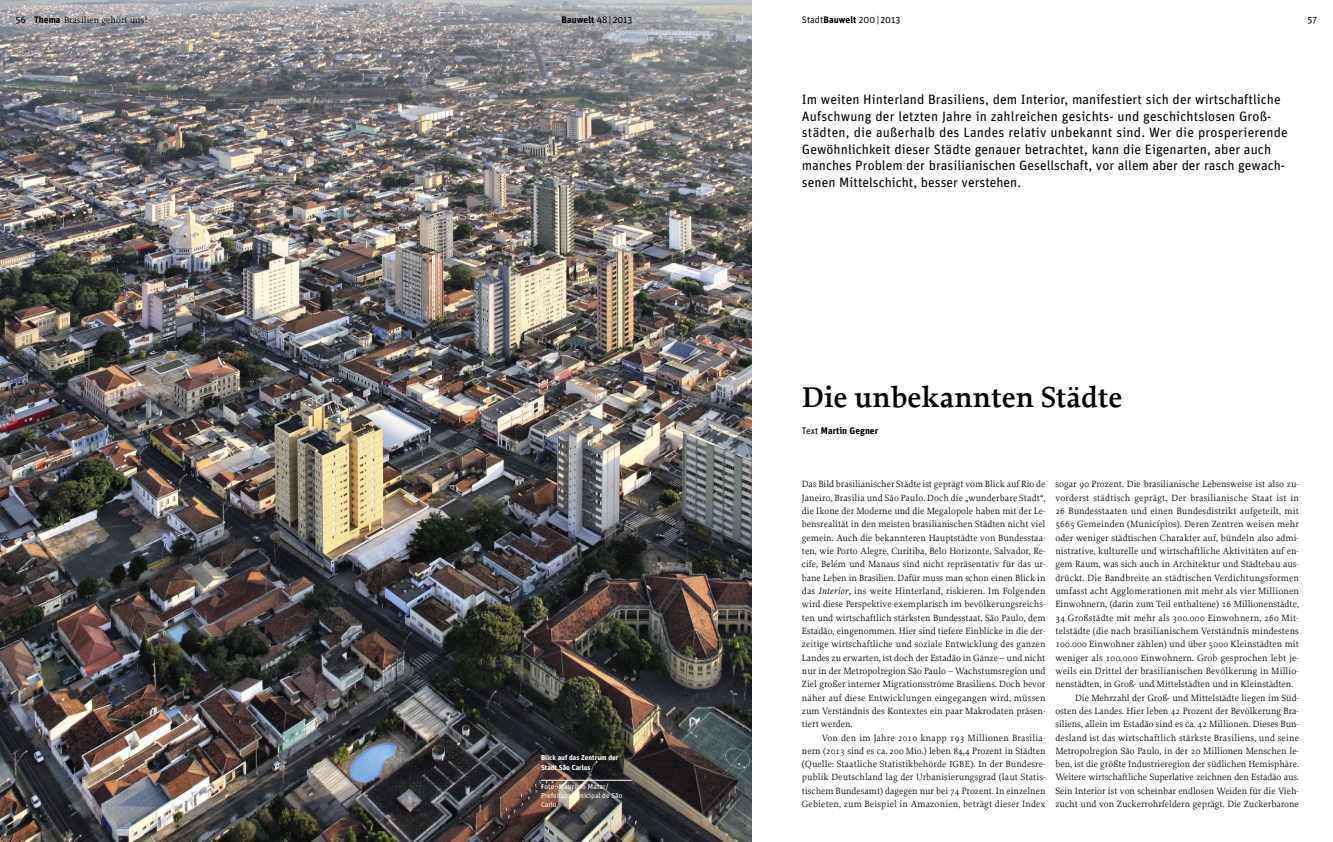
<style>
.page{position:relative;width:1333px;height:842px;background:#fff}
.page>*{position:absolute;margin:0;border:0;box-sizing:border-box;transform-origin:0 0}
.S_Titel{font:600 30px "Proforma";color:#000}
.S_Einleitung_StBW{font:13.5px/16.6px "Unit Pro";letter-spacing:.005em;color:#000}
.S_Fließtext_Einzug{font:9.5px/13.3px "Proforma";color:#000;text-align:justify}
.S_Fließtext{font:9.5px/13.3px "Proforma";letter-spacing:.005em;color:#000;text-align:justify}
.A_Kopfzeile{font:9.5px "Proforma";letter-spacing:.005em;color:#000}
.A_Kopf_BW{font:9.5px "Unit Pro";letter-spacing:.005em;color:#000}
.S_Autoren{font:700 9.5px "Unit Pro";color:#000}
.A_Kopf_BW-2{font:700 9.5px "Unit Pro";letter-spacing:.005em;color:#000}
.A_Pagina{font:9.5px "Unit Pro";color:#000}
.A_Bildunterschrift_Z{font:7.2px/9px "Unit Pro";letter-spacing:-.01em;color:#fff}
.A_Bildunterschrift{font:700 7.2px/9.9px "Unit Pro";color:#fff}
.s1{font-weight:400}
.s2{font-weight:700}
.s3{font-family:"Unit Pro";font-weight:700}
.s4{font-style:italic}
.s5{font-size:9.3px}
</style>
<div class="page">
<img style="left:0;top:0;width:751px;height:842px">
<hr style="left:541px;top:780px;width:91px;height:1px;background:#fff">
<p class="A_Pagina" style="left:16px;top:13px;width:12px">56</p>
<p class="A_Kopf_BW-2" style="left:561px;top:13px;width:72px">Bauwelt <span class="s1">48| 2013</span></p>
<p class="A_Kopf_BW" style="left:801px;top:13px;width:100px">Stadt<span class="s2">Bauwelt</span> 200| 2013</p>
<p class="A_Pagina" style="left:1307px;top:13px;width:11px">57</p>
<p class="A_Kopfzeile" style="left:34px;top:14px;width:115px"><span class="s3">Thema</span> Brasilien gehört uns!</p>
<p class="S_Einleitung_StBW" style="left:801px;top:91px;width:487px">Im weiten Hinterland Brasiliens, dem Interior, manifestiert sich der wirtschaftliche Aufschwung der letzten Jahre in zahlreichen gesichts- und geschichtslosen Groß&shy;städten, die außerhalb des Landes relativ unbekannt sind. Wer die prosperierende Gewöhnlichkeit dieser Städte genauer betrachtet, kann die Eigenarten, aber auch manches Problem der brasilianischen Gesellschaft, vor allem aber der rasch gewach&shy;senen Mittelschicht, besser verstehen.</p>
<p class="A_Bildunterschrift" style="left:541px;top:752px;width:79px">Blick auf das Zentrum der<br>Stadt São Carlos</p>
<p class="A_Bildunterschrift_Z" style="left:541px;top:782px;width:83px">Foto: Maurício Matar/<br>Prefeitura Minicipal de São<br>Carlo</p>
<p class="S_Titel" style="left:801px;top:379px;width:322px">Die unbekannten Städte</p>
<p class="S_Autoren" style="left:801px;top:424px;width:78px"><span class="s1">Text</span> Martin Gegner</p>
<p class="S_Fließtext" style="left:801px;top:477px;width:245px">Das Bild brasilianischer Städte ist geprägt vom Blick auf Rio de Janeiro, Brasilia und São Paulo. Doch die „wunderbare Stadt“, die Ikone der Moderne und die Megalopole haben mit der Le&shy;bensrealität in den meisten brasilianischen Städten nicht viel gemein. Auch die bekannteren Hauptstädte von Bundesstaa&shy;ten, wie Porto Alegre, Curitiba, Belo Horizonte, Salvador, Re&shy;cife, Belém und Manaus sind nicht repräsentativ für das ur&shy;bane Leben in Brasilien. Dafür muss man schon einen Blick in das <span class="s4">Interior,</span> ins weite Hinterland, riskieren. Im Folgenden wird diese Perspektive exemplarisch im bevölkerungsreichs&shy;ten und wirtschaftlich stärksten Bundesstaat, São Paulo, dem Estadão, eingenommen. Hier sind tiefere Einblicke in die der&shy;zeitige wirtschaftliche und soziale Entwicklung des ganzen Landes zu erwarten, ist doch der Estadão in Gänze – und nicht nur in der Metropolregion São Paulo – Wachstumsregion und Ziel großer interner Migrationsströme Brasiliens. Doch bevor näher auf diese Entwicklungen eingegangen wird, müssen zum Verständnis des Kontextes ein paar Makrodaten präsen&shy;tiert werden.</p>
<p class="S_Fließtext_Einzug" style="left:801px;top:731px;width:245px;text-indent:20px">Von den im Jahre 2010 knapp 193 Millionen Brasilia&shy;nern (2013 sind es ca. 200 Mio.) leben 84,4 Prozent in Städten (Quelle: Staatliche Statistikbehörde <span class="s5">IGBE</span>). In der Bundesre&shy;publik Deutschland lag der Urbanisierungsgrad (laut Statis&shy;tischem Bundesamt) dagegen nur bei 74 Prozent. In einzelnen Gebieten, zum Beispiel in Amazonien, beträgt dieser Index</p>
<p class="S_Fließtext_Einzug" style="left:1055px;top:477px;width:245px">sogar 90 Prozent. Die brasilianische Lebensweise ist also zu&shy;vorderst städtisch geprägt. Der brasilianische Staat ist in 26 Bundesstaaten und einen Bundesdistrikt aufgeteilt, mit 5665 Gemeinden (Municípios). Deren Zentren weisen mehr oder weniger städtischen Charakter auf, bündeln also admi&shy;nistrative, kulturelle und wirtschaftliche Aktivitäten auf en&shy;gem Raum, was sich auch in Architektur und Städtebau aus&shy;drückt. Die Bandbreite an städtischen Verdichtungsformen umfasst acht Agglomerationen mit mehr als vier Millionen Einwohnern, (darin zum Teil enthaltene) 16 Millionenstädte, 34 Großstädte mit mehr als 300.000 Einwohnern, 260 Mit&shy;telstädte (die nach brasilianischem Verständnis mindestens 100.000 Einwohner zählen) und über 5000 Kleinstädten mit weniger als 100.000 Einwohnern. Grob gesprochen lebt je&shy;weils ein Drittel der brasilianischen Bevölkerung in Millio&shy;nenstädten, in Groß- und Mittelstädten und in Kleinstädten.</p>
<p class="S_Fließtext_Einzug" style="left:1055px;top:691px;width:245px;text-indent:20px">Die Mehrzahl der Groß- und Mittelstädte liegen im Süd&shy;osten des Landes. Hier leben 42 Prozent der Bevölkerung Bra&shy;siliens, allein im Estadão sind es ca. 42 Millionen. Dieses Bun&shy;desland ist das wirtschaftlich stärkste Brasiliens, und seine Metropolregion São Paulo, in der 20 Millionen Menschen le&shy;ben, ist die größte Industrieregion der südlichen Hemisphäre.<br>Weitere wirtschaftliche Superlative zeichnen den Estadão aus.<br>Sein Interior ist von scheinbar endlosen Weiden für die Vieh&shy;zucht und von Zuckerrohrfeldern geprägt. Die Zuckerbarone</p>
</div>
